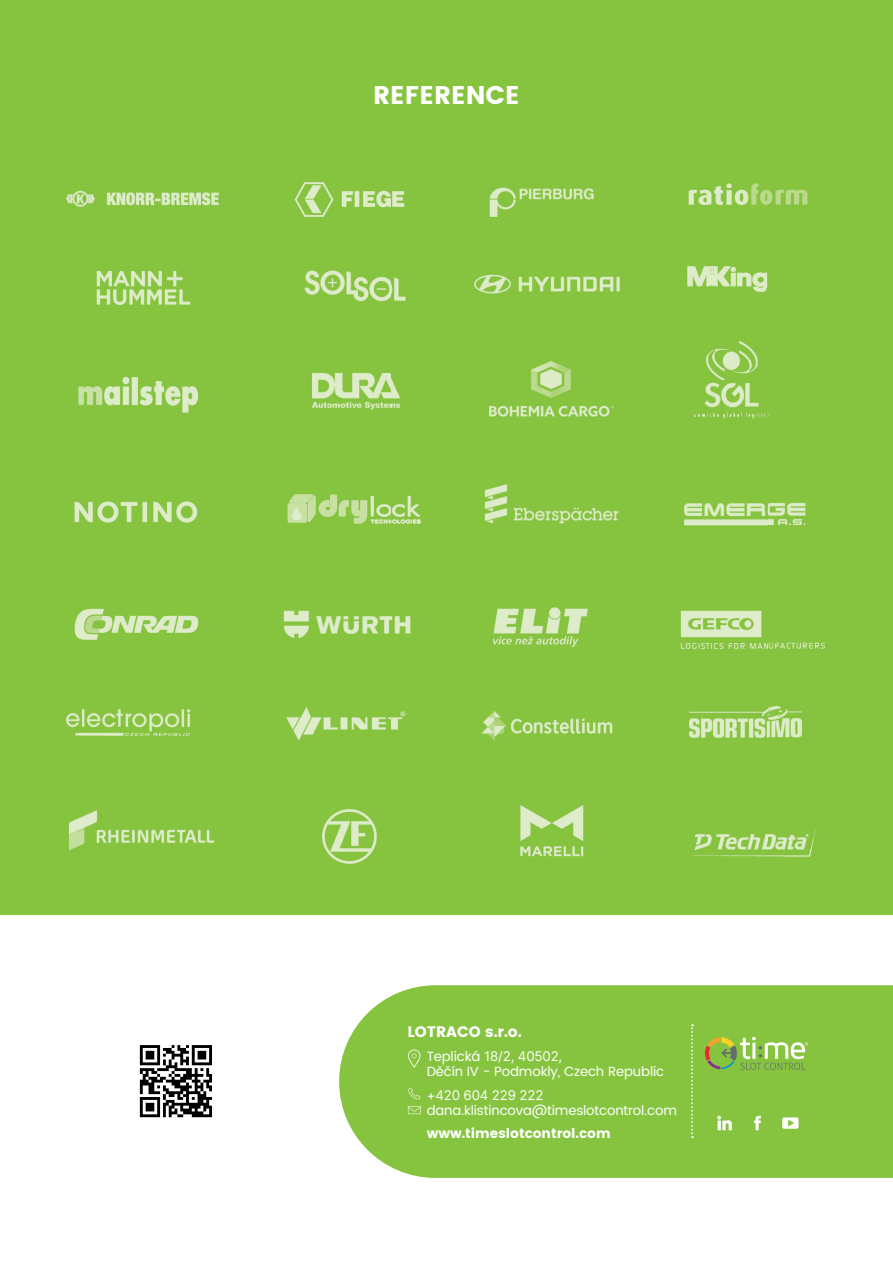
<style>
.page{position:relative;width:893px;height:1263px;background:#fff}
.page>*{position:absolute;margin:0;border:0;box-sizing:border-box;transform-origin:0 0}
.t1{font:700 25.5px "Poppins";color:#fff}
.t2{font:700 15.15px "Poppins";color:#fff}
.t3{font:700 13.5px "Poppins";color:#fff}
.t4{font:13.35px "Poppins";letter-spacing:-.01em;color:#fff}
.t5{font:13.35px "Inter";letter-spacing:-.01em;color:#fff}
.s1{font-family:"Poppins"}
</style>
<div class="page">
<div style="left:0;top:0;width:893px;height:914px;background:#86c43f"></div>
<img style="left:66px;top:182px;width:759px;height:682px">
<svg style="left:140px;top:1045px;width:72px;height:72px"></svg>
<div style="left:339px;top:985px;width:554px;height:193px;background:#86c43f"></div>
<svg style="left:408px;top:1049px;width:12px;height:19px"></svg>
<svg style="left:408px;top:1087px;width:12px;height:13px"></svg>
<svg style="left:408px;top:1106px;width:13px;height:8px"></svg>
<svg style="left:691px;top:1024px;width:2px;height:114px"></svg>
<svg style="left:782px;top:1117px;width:16px;height:12px"></svg>
<svg style="left:717px;top:1116px;width:15px;height:14px"></svg>
<svg style="left:754px;top:1116px;width:7px;height:14px"></svg>
<svg style="left:704px;top:1037px;width:104px;height:33px"></svg>
<h1 class="t1" style="left:373px;top:80px;width:148px">reference</h1>
<p class="t2" style="left:408px;top:1023px;width:116px">loTraco s.r.o.</p>
<p class="t5" style="left:427px;top:1046px;width:137px"><span class="s1">Teplická</span> 18/2, 40502,</p>
<p class="t4" style="left:427px;top:1061px;width:239px">Děčín IV - Podmokly, Czech Republic</p>
<p class="t5" style="left:427px;top:1085px;width:118px">+420 604 229 222</p>
<p class="t4" style="left:427px;top:1100px;width:252px">dana.klistincova@timeslotcontrol.com</p>
<p class="t3" style="left:427px;top:1126px;width:185px">www.timeslotcontrol.com</p>
</div>
